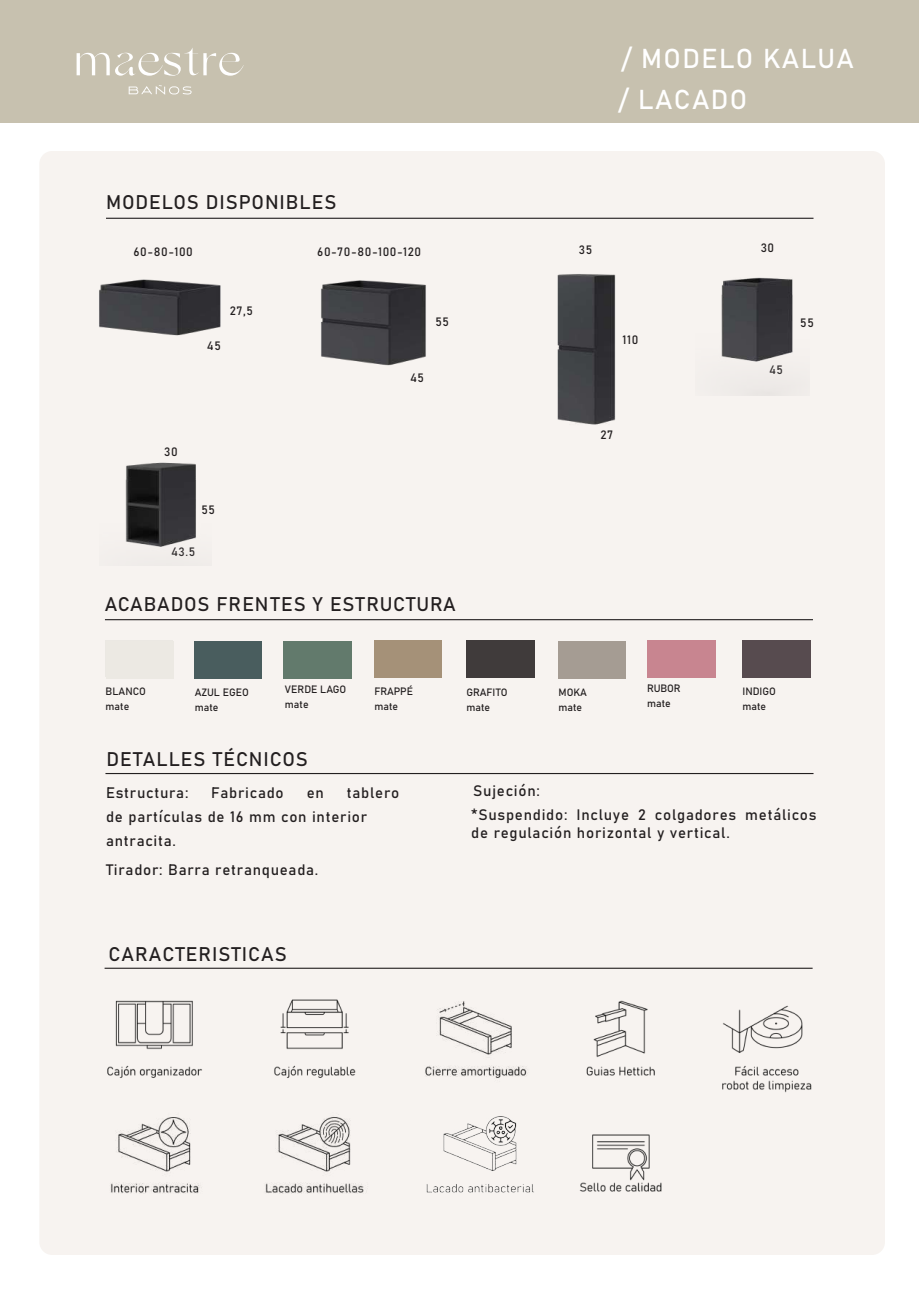
<style>
.page{position:relative;width:919px;height:1289px;background:#fff}
.page>*{position:absolute;margin:0;border:0;box-sizing:border-box;transform-origin:0 0}
.t1{font:27px "Bahnschrift";letter-spacing:.05em;color:#fff}
.t2{font:19.5px "Bahnschrift";letter-spacing:.05em;color:#231f20}
.t3{font:15px/24px "Bahnschrift";letter-spacing:.05em;color:#231f20}
.t4{font:12px "Bahnschrift";letter-spacing:.05em;color:#231f20}
.t5{font:10.5px/15px "Bahnschrift";color:#231f20}
</style>
<div class="page">
<div style="left:0;top:0;width:918px;height:123px;background:#c7c1af"></div>
<svg style="left:77px;top:48px;width:167px;height:28px"></svg>
<svg style="left:129px;top:85px;width:62px;height:10px"></svg>
<div style="left:39px;top:151px;width:845px;height:1103px;background:#f7f3f0;border-radius:13px"></div>
<hr style="left:105px;top:967px;width:707px;height:1px;background:#231f20">
<hr style="left:106px;top:218px;width:707px;height:1px;background:#231f20">
<hr style="left:105px;top:773px;width:708px;height:1px;background:#231f20">
<img style="left:99px;top:279px;width:122px;height:57px">
<img style="left:107px;top:1000px;width:95px;height:78px">
<img style="left:110px;top:1117px;width:89px;height:77px">
<img style="left:274px;top:999px;width:82px;height:79px">
<img style="left:265px;top:1117px;width:99px;height:77px">
<img style="left:425px;top:1001px;width:102px;height:77px">
<img style="left:586px;top:1000px;width:69px;height:76px">
<img style="left:722px;top:1005px;width:90px;height:88px">
<img style="left:579px;top:1134px;width:83px;height:58px">
<hr style="left:105px;top:619px;width:707px;height:1px;background:#231f20">
<img style="left:321px;top:280px;width:105px;height:86px">
<img style="left:557px;top:274px;width:59px;height:151px">
<img style="left:721px;top:277px;width:72px;height:119px">
<img style="left:125px;top:462px;width:71px;height:85px">
<div style="left:466px;top:641px;width:68px;height:36px;background:#403b3b"></div>
<div style="left:742px;top:640px;width:68px;height:37px;background:#574b4f"></div>
<div style="left:105px;top:640px;width:68px;height:37px;background:#ebe8e3"></div>
<div style="left:194px;top:641px;width:68px;height:37px;background:#495d5e"></div>
<img style="left:426px;top:1116px;width:108px;height:77px">
<h1 class="t1" style="left:621px;top:38px;width:234px">/ MODELO KALUA</h1>
<h2 class="t2" style="left:106px;top:187px;width:232px">MODELOS DISPONIBLES</h2>
<h1 class="t1" style="left:618px;top:79px;width:131px">/ LACADO</h1>
<p class="t4" style="left:133px;top:242px;width:61px">60-80-100</p>
<p class="t4" style="left:317px;top:242px;width:105px">60-70-80-100-120</p>
<p class="t4" style="left:760px;top:239px;width:15px">30</p>
<p class="t4" style="left:579px;top:241px;width:15px">35</p>
<p class="t4" style="left:207px;top:336px;width:15px">45</p>
<p class="t4" style="left:230px;top:301px;width:25px">27,5</p>
<p class="t4" style="left:164px;top:443px;width:15px">30</p>
<p class="t4" style="left:201px;top:500px;width:15px">55</p>
<p class="t4" style="left:171px;top:543px;width:26px">43.5</p>
<p class="t4" style="left:435px;top:312px;width:15px">55</p>
<p class="t4" style="left:410px;top:369px;width:15px">45</p>
<h2 class="t2" style="left:105px;top:589px;width:352px">ACABADOS FRENTES Y ESTRUCTURA</h2>
<p class="t4" style="left:622px;top:331px;width:17px">110</p>
<p class="t4" style="left:600px;top:425px;width:14px">27</p>
<p class="t4" style="left:769px;top:360px;width:15px">45</p>
<p class="t4" style="left:800px;top:313px;width:15px">55</p>
<p class="t5" style="left:195px;top:684px;width:56px">AZUL EGEO mate</p>
<p class="t5" style="left:647px;top:680px;width:35px">RUBOR mate</p>
<p class="t5" style="left:285px;top:680px;width:63px">VERDE LAGO mate</p>
<p class="t5" style="left:374px;top:683px;width:40px">FRAPPÉ mate</p>
<p class="t5" style="left:742px;top:683px;width:35px">INDIGO mate</p>
<p class="t5" style="left:106px;top:683px;width:42px">BLANCO mate</p>
<p class="t5" style="left:558px;top:684px;width:30px">MOKA mate</p>
<p class="t5" style="left:466px;top:684px;width:43px">GRAFITO mate</p>
<h2 class="t2" style="left:106px;top:744px;width:203px">DETALLES TÉCNICOS</h2>
<p class="t3" style="left:106px;top:779px;width:295px;text-indent:241px">tablero de partículas de 16 mm con interior antracita.</p>
<p class="t3" style="left:106px;top:856px;width:214px">Tirador: Barra retranqueada.</p>
<p class="t3" style="left:106px;top:779px;width:84px">Estructura:</p>
<p class="t3" style="left:211px;top:779px;width:74px">Fabricado</p>
<p class="t3" style="left:307px;top:779px;width:19px">en</p>
<h2 class="t2" style="left:108px;top:939px;width:180px">CARACTERISTICAS</h2>
<p class="t3" style="left:471px;top:778px;width:347px;line-height:23.1px">Sujeción:<br>*Suspendido: Incluye 2 colgadores metálicos</p>
<p class="t3" style="left:471px;top:819px;width:260px">de regulación horizontal y vertical.</p>
</div>
